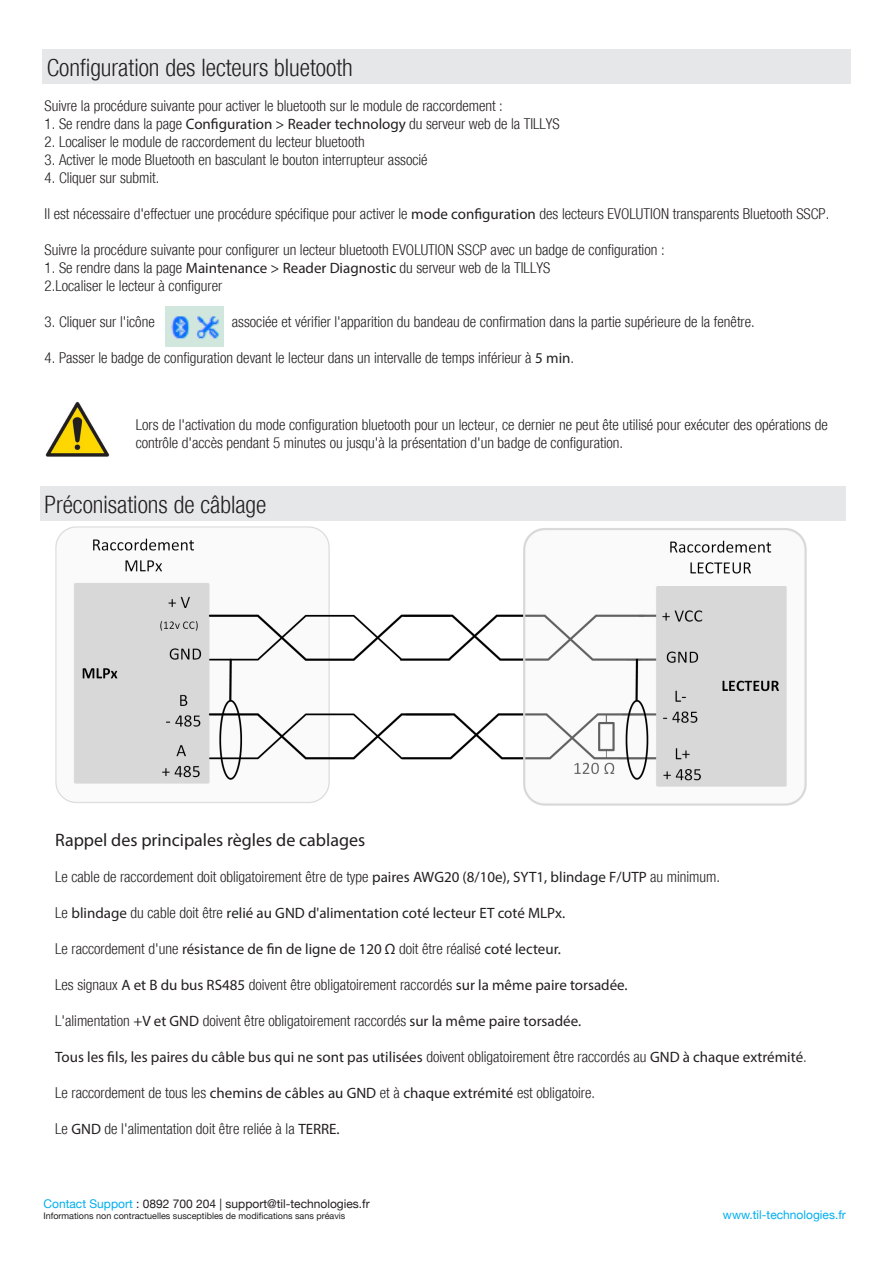
<style>
.page{position:relative;width:893px;height:1263px;background:#fff}
.page>*{position:absolute;margin:0;border:0;box-sizing:border-box;transform-origin:0 0}
.t1{font:300 condensed 24px "Helvetica Neue";color:#231f20}
.t2{font:18px "Myriad Pro";color:#231f20}
.t3{font:300 condensed 15px/18px "Helvetica Neue";color:#231f20}
.t4{font:15px "Myriad Pro";color:#231f20}
.t5{font:12px "Helvetica Neue";color:#231f20}
.t6{font:12px "Helvetica Neue";color:#00aeef}
.t7{font:9px "Helvetica Neue";color:#231f20}
.s1{font-family:"Myriad Pro";font-weight:400;font-stretch:normal}
.s2{font-family:"Helvetica Neue";font-weight:300;font-stretch:condensed}
.s3{color:#00aeef}
</style>
<div class="page">
<div style="left:40px;top:487px;width:806px;height:34px;background:#e6e7e9"></div>
<img style="left:55px;top:526px;width:752px;height:280px">
<div style="left:43px;top:50px;width:808px;height:34px;background:#e6e7e9"></div>
<img style="left:166px;top:306px;width:58px;height:41px">
<img style="left:45px;top:401px;width:65px;height:56px">
<p class="t1" style="left:47px;top:54px;width:308px">Configuration des lecteurs bluetooth</p>
<p class="t3" style="left:45px;top:97px;width:460px">Suivre la procédure suivante pour activer le bluetooth sur le module de raccordement :</p>
<p class="t3" style="left:45px;top:115px;width:517px">1. Se rendre dans la page <span class="s1">Configuration &gt; Reader technology</span> du serveur web de la TILLYS</p>
<p class="t3" style="left:45px;top:133px;width:322px">2. Localiser le module de raccordement du lecteur bluetooth</p>
<p class="t3" style="left:45px;top:151px;width:385px">3. Activer le mode Bluetooth en basculant le bouton interrupteur associé</p>
<p class="t3" style="left:45px;top:169px;width:116px">4. Cliquer sur submit.</p>
<p class="t3" style="left:45px;top:205px;width:786px">Il est nécessaire d'effectuer une procédure spécifique pour activer le <span class="s1">mode configuration</span> des lecteurs EVOLUTION transparents Bluetooth SSCP.</p>
<p class="t3" style="left:45px;top:241px;width:621px">Suivre la procédure suivante pour configurer un lecteur bluetooth EVOLUTION SSCP avec un badge de configuration :</p>
<p class="t3" style="left:45px;top:259px;width:507px">1. Se rendre dans la page <span class="s1">Maintenance &gt; Reader Diagnostic</span> du serveur web de la TILLYS</p>
<p class="t3" style="left:45px;top:277px;width:179px">2.Localiser le lecteur à configurer</p>
<p class="t3" style="left:45px;top:313px;width:112px">3. Cliquer sur l'icône</p>
<p class="t3" style="left:232px;top:313px;width:524px">associée et vérifier l'apparition du bandeau de confirmation dans la partie supérieure de la fenêtre.</p>
<p class="t3" style="left:45px;top:349px;width:531px">4. Passer le badge de configuration devant le lecteur dans un intervalle de temps inférieur à <span class="s1">5 min</span>.</p>
<p class="t3" style="left:136px;top:415px;width:693px">Lors de l'activation du mode configuration bluetooth pour un lecteur, ce dernier ne peut ête utilisé pour exécuter des opérations de contrôle d'accès pendant 5 minutes ou jusqu'à la présentation d'un badge de configuration.</p>
<p class="t1" style="left:44px;top:490px;width:224px">Préconisations de câblage</p>
<p class="t2" style="left:55px;top:829px;width:312px">Rappel des principales règles de cablages</p>
<p class="t3" style="left:55px;top:868px;width:666px">Le cable de raccordement doit obligatoirement être de type <span class="s1">paires AWG20 (8/10e), SYT1, blindage F/UTP</span> au minimum.</p>
<p class="t4" style="left:55px;top:904px;width:512px"><span class="s2">Le</span> blindage <span class="s2">du cable doit être</span> relié au GND d'alimentation coté lecteur ET coté MLPx.</p>
<p class="t4" style="left:55px;top:940px;width:507px"><span class="s2">Le raccordement d'une</span> résistance de fin de ligne de 120 Ω <span class="s2">doit être réalisé</span> coté lecteur.</p>
<p class="t3" style="left:55px;top:976px;width:574px">Les signaux <span class="s1">A et B du bus RS485</span> doivent être obligatoirement raccordés <span class="s1">sur la même paire torsadée.</span></p>
<p class="t3" style="left:55px;top:1012px;width:528px">L'alimentation <span class="s1">+V et GND</span> doivent être obligatoirement raccordés <span class="s1">sur la même paire torsadée.</span></p>
<p class="t4" style="left:55px;top:1048px;width:753px">Tous les fils, les paires du câble bus qui ne sont pas utilisées <span class="s2">doivent obligatoirement être raccordés au</span> GND à chaque extrémité<span class="s2">.</span></p>
<p class="t3" style="left:55px;top:1084px;width:541px">Le raccordement de tous les <span class="s1">chemins de câbles au GND</span> et à <span class="s1">chaque extrémité</span> est obligatoire.</p>
<p class="t3" style="left:55px;top:1120px;width:286px">Le <span class="s1">GND</span> de l'alimentation doit être reliée à la <span class="s1">TERRE.</span></p>
<p class="t5" style="left:43px;top:1197px;width:328px"><span class="s3">Contact Support</span> : 0892 700 204 | support@til-technologies.fr</p>
<p class="t7" style="left:43px;top:1210px;width:303px">Informations non contractuelles susceptibles de modifications sans préavis</p>
<p class="t6" style="left:723px;top:1208px;width:125px">www.til-technologies.fr</p>
</div>
